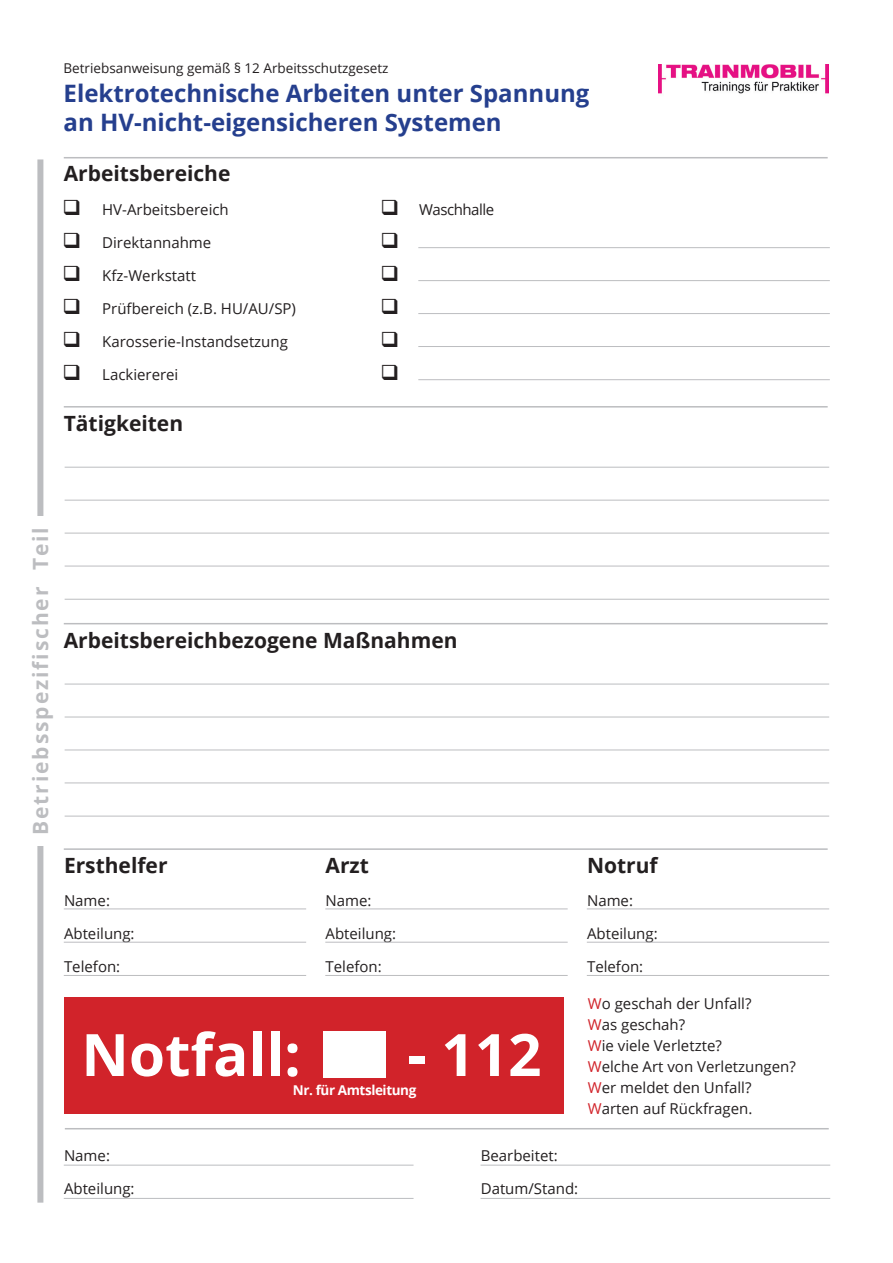
<style>
.page{position:relative;width:893px;height:1263px;background:#fff}
.page>*{position:absolute;margin:0;border:0;box-sizing:border-box;transform-origin:0 0}
.t1{font:700 58.5px "Open Sans";color:#fff}
.t2{font:700 24px/28.8px "Open Sans";color:#253f8e}
.t3{font:700 21px "Open Sans";color:#231f20}
.t4{font:700 21px "Open Sans";letter-spacing:.09em;color:#bcbdc0}
.t5{font:21px/33px "Wingdings";color:#231f20;text-align:justify}
.t6{font:15px/21px "Open Sans";color:#231f20}
.t7{font:15px "Open Sans";letter-spacing:-.03em;color:#231f20}
.t8{font:13.5px "Open Sans";color:#231f20}
.t9{font:700 13.5px "Open Sans";letter-spacing:-.03em;color:#fff}
.s1{color:#d1232a}
</style>
<div class="page">
<img style="left:658px;top:64px;width:170px;height:30px">
<hr style="left:64px;top:406px;width:764px;height:2px;background:#bcbdc0">
<hr style="left:64px;top:848px;width:764px;height:2px;background:#bcbdc0">
<hr style="left:64px;top:157px;width:764px;height:1px;background:#bcbdc0">
<div style="left:37px;top:159px;width:6px;height:1043px;background:#bcbdc0"></div>
<div style="left:30px;top:516px;width:23px;height:330px;background:#fff"></div>
<hr style="left:418px;top:247px;width:412px;height:1px;background:#bcbdc0">
<hr style="left:418px;top:280px;width:412px;height:1px;background:#bcbdc0">
<hr style="left:418px;top:313px;width:412px;height:1px;background:#bcbdc0">
<hr style="left:418px;top:346px;width:412px;height:1px;background:#bcbdc0">
<hr style="left:418px;top:379px;width:412px;height:1px;background:#bcbdc0">
<hr style="left:65px;top:467px;width:764px;height:1px;background:#bcbdc0">
<hr style="left:65px;top:500px;width:764px;height:1px;background:#bcbdc0">
<hr style="left:65px;top:533px;width:764px;height:1px;background:#bcbdc0">
<hr style="left:65px;top:566px;width:764px;height:1px;background:#bcbdc0">
<hr style="left:65px;top:599px;width:764px;height:1px;background:#bcbdc0">
<hr style="left:64px;top:623px;width:764px;height:1px;background:#bcbdc0">
<hr style="left:65px;top:684px;width:764px;height:1px;background:#bcbdc0">
<hr style="left:65px;top:717px;width:764px;height:1px;background:#bcbdc0">
<hr style="left:65px;top:750px;width:764px;height:1px;background:#bcbdc0">
<hr style="left:65px;top:782px;width:764px;height:1px;background:#bcbdc0">
<hr style="left:65px;top:816px;width:764px;height:1px;background:#bcbdc0">
<hr style="left:64px;top:908px;width:242px;height:1px;background:#bcbdc0">
<hr style="left:64px;top:942px;width:242px;height:1px;background:#bcbdc0">
<hr style="left:64px;top:975px;width:242px;height:1px;background:#bcbdc0">
<hr style="left:325px;top:908px;width:243px;height:1px;background:#bcbdc0">
<hr style="left:325px;top:942px;width:243px;height:1px;background:#bcbdc0">
<hr style="left:325px;top:975px;width:243px;height:1px;background:#bcbdc0">
<hr style="left:587px;top:908px;width:242px;height:1px;background:#bcbdc0">
<hr style="left:587px;top:942px;width:242px;height:1px;background:#bcbdc0">
<hr style="left:587px;top:975px;width:242px;height:1px;background:#bcbdc0">
<div style="left:64px;top:997px;width:499px;height:117px;background:#d1232a"></div>
<div style="left:323px;top:1031px;width:63px;height:47px;background:#fff"></div>
<hr style="left:65px;top:1128px;width:764px;height:1px;background:#bcbdc0">
<hr style="left:64px;top:1165px;width:350px;height:1px;background:#bcbdc0">
<hr style="left:64px;top:1198px;width:350px;height:1px;background:#bcbdc0">
<hr style="left:480px;top:1165px;width:350px;height:1px;background:#bcbdc0">
<hr style="left:480px;top:1198px;width:350px;height:1px;background:#bcbdc0">
<p class="t8" style="left:64px;top:59px;width:326px">Betriebsanweisung gemäß § 12 Arbeitsschutzgesetz</p>
<h2 class="t2" style="left:64px;top:79px;width:527px">Elektrotechnische Arbeiten unter Spannung an HV-nicht-eigensicheren Systemen</h2>
<h3 class="t3" style="left:64px;top:158px;width:168px">Arbeitsbereiche</h3>
<p class="t6" style="left:63px;top:199px;width:168px">❑ HV-Arbeitsbereich</p>
<p class="t6" style="left:63px;top:232px;width:150px">❑ Direktannahme</p>
<p class="t6" style="left:63px;top:265px;width:135px">❑ Kfz-Werkstatt</p>
<p class="t6" style="left:63px;top:298px;width:235px">❑ Prüfbereich (z.B. HU/AU/SP)</p>
<p class="t6" style="left:63px;top:331px;width:227px">❑ Karosserie-Instandsetzung</p>
<p class="t6" style="left:63px;top:364px;width:117px">❑ Lackiererei</p>
<h3 class="t3" style="left:64px;top:408px;width:121px">Tätigkeiten</h3>
<p class="t7" style="left:381px;top:199px;width:115px">❑ Waschhalle</p>
<h3 class="t5" style="left:381px;top:224px;width:20px">❑ ❑ ❑ ❑ ❑</h3>
<h3 class="t4" style="left:26px;top:835px;width:309px;rotate:-90deg">Betriebsspezifischer Teil</h3>
<h3 class="t3" style="left:64px;top:625px;width:395px">Arbeitsbereichbezogene Maßnahmen</h3>
<h3 class="t3" style="left:64px;top:850px;width:105px">Ersthelfer</h3>
<p class="t6" style="left:64px;top:890px;width:48px">Name:</p>
<p class="t6" style="left:64px;top:923px;width:72px">Abteilung:</p>
<p class="t6" style="left:64px;top:956px;width:58px">Telefon:</p>
<h3 class="t3" style="left:325px;top:850px;width:45px">Arzt</h3>
<p class="t6" style="left:325px;top:890px;width:48px">Name:</p>
<p class="t6" style="left:325px;top:923px;width:72px">Abteilung:</p>
<p class="t6" style="left:325px;top:956px;width:58px">Telefon:</p>
<h1 class="t1" style="left:81px;top:1013px;width:221px">Notfall:</h1>
<h1 class="t1" style="left:407px;top:1013px;width:136px">- 112</h1>
<p class="t9" style="left:293px;top:1080px;width:125px">Nr. für Amtsleitung</p>
<h3 class="t3" style="left:587px;top:850px;width:72px">Notruf</h3>
<p class="t6" style="left:587px;top:890px;width:48px">Name:</p>
<p class="t6" style="left:587px;top:923px;width:72px">Abteilung:</p>
<p class="t6" style="left:587px;top:956px;width:58px">Telefon:</p>
<p class="t6" style="left:588px;top:992px;width:209px"><span class="s1">W</span>o geschah der Unfall?<br><span class="s1">W</span>as geschah?<br><span class="s1">W</span>ie viele Verletzte?<br><span class="s1">W</span>elche Art von Verletzungen?<br><span class="s1">W</span>er meldet den Unfall?<br><span class="s1">W</span>arten auf Rückfragen.</p>
<p class="t6" style="left:64px;top:1144px;width:48px">Name:</p>
<p class="t6" style="left:64px;top:1177px;width:72px">Abteilung:</p>
<p class="t6" style="left:481px;top:1144px;width:78px">Bearbeitet:</p>
<p class="t6" style="left:481px;top:1177px;width:99px">Datum/Stand:</p>
</div>
